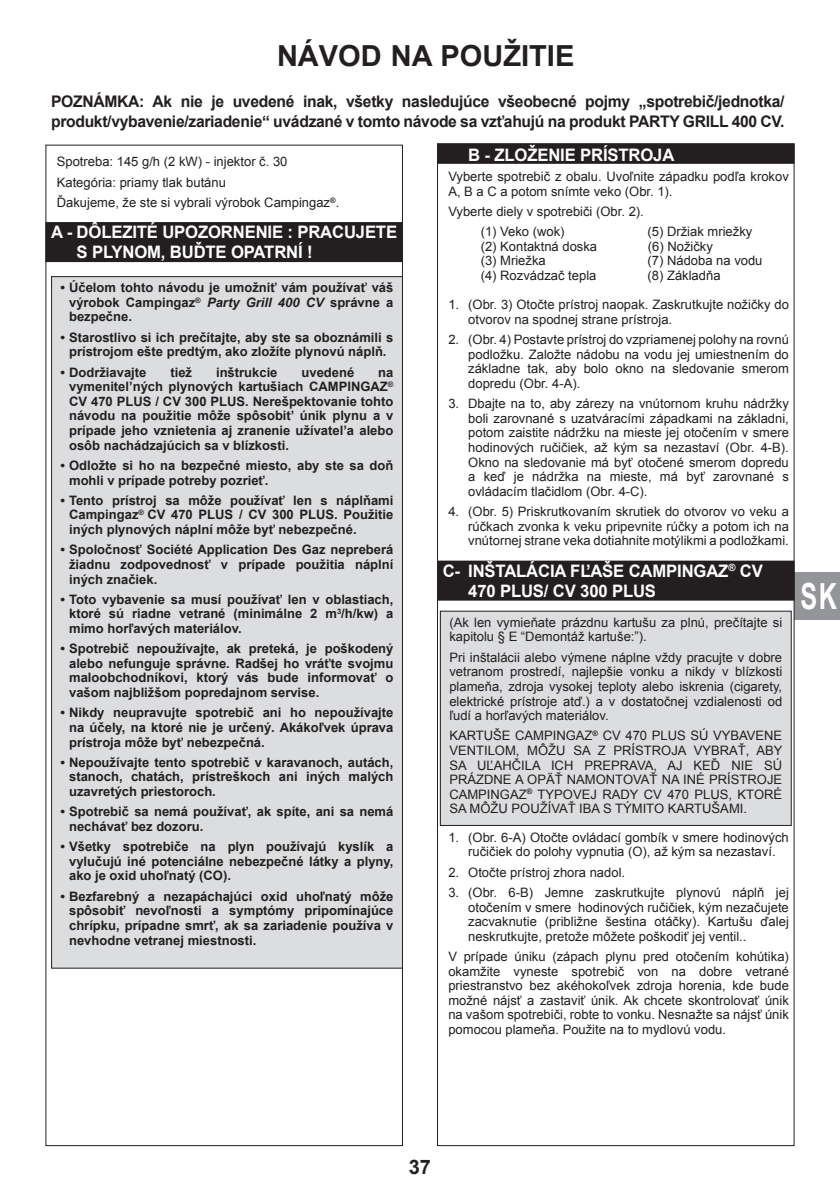
<style>
.page{position:relative;width:840px;height:1191px;background:#fff}
.page>*{position:absolute;margin:0;border:0;box-sizing:border-box;transform-origin:0 0}
.t1{font:700 36px "Arial";color:#fff;scale:.7 1}
.t2{font:700 29px "Arial";color:#231f20}
.t3{font:700 20px "Arial";color:#231f20}
.t4{font:700 17.2px/20px "Arial";letter-spacing:-.01em;color:#fff}
.t5{font:700 16px/20px "Arial";letter-spacing:-.02em;color:#231f20}
.t6{font:13px/14.6px "Arial";color:#231f20;text-align:justify}
.t7{font:700 13px/14.6px "Arial";color:#231f20;text-align:justify}
.s1{font-style:italic}
</style>
<div class="page">
<div style="left:794px;top:571px;width:45px;height:48px;background:#939598"></div>
<div style="left:45px;top:222px;width:358px;height:40px;background:#231f20"></div>
<div style="left:52px;top:277px;width:350px;height:691px;background:#dcdddf"></div>
<div style="left:437px;top:144px;width:357px;height:20px;background:#231f20"></div>
<div style="left:437px;top:560px;width:357px;height:40px;background:#231f20"></div>
<div style="left:440px;top:611px;width:350px;height:214px;background:#dcdddf"></div>
<div style="left:439px;top:610px;width:352px;height:216px;border:1px solid #231f20"></div>
<h2 class="t2" style="left:277px;top:37px;width:299px">NÁVOD NA POUŽITIE</h2>
<p class="t5" style="left:51px;top:92px;width:734px">POZNÁMKA: Ak nie je uvedené inak, všetky nasledujúce všeobecné pojmy „spotrebič/jednotka/ produkt/vybavenie/zariadenie“ uvádzané v tomto návode sa vzťahujú na produkt PARTY GRILL 400 CV.</p>
<p class="t6" style="left:57px;top:152px;width:284px;line-height:20.2px;text-align:left">Spotreba: 145 g/h (2 kW) - injektor č. 30<br>Kategória: priamy tlak butánu<br>Ďakujeme, že ste si vybrali výrobok Campingaz<sup>®</sup>.</p>
<h3 class="t4" style="left:77px;top:223px;width:322px;text-indent:-26px">a - DÔLEZITÉ UPOZORNENIE : PRACUJETE<br>S PLYNOM, BUĎTE OPATRNÍ !</h3>
<p class="t7" style="left:69px;top:281px;width:325px;text-indent:-8px">• Účelom tohto návodu je umožniť vám používať váš výrobok Campingaz<sup>®</sup> <span class="s1">Party Grill 400 CV</span> správne a bezpečne.</p>
<p class="t7" style="left:61px;top:330px;width:334px;text-align:center">• Starostlivo si ich prečítajte, aby ste sa oboznámili s prístrojom ešte predtým, ako zložíte plynovú náplň.</p>
<p class="t7" style="left:61px;top:365px;width:87px">• Dodržiavajte</p>
<p class="t7" style="left:170px;top:365px;width:23px">tiež</p>
<p class="t7" style="left:216px;top:365px;width:63px">inštrukcie</p>
<p class="t7" style="left:301px;top:365px;width:54px">uvedené</p>
<p class="t7" style="left:69px;top:365px;width:325px;text-indent:309px">na vymenitel’ných plynových kartušiach CAMPINGAZ<sup>® </sup>CV 470 PLUS / CV 300 PLUS. Nerešpektovanie tohto návodu na použitie môže spôsobit’ únik plynu a v prípade jeho vznietenia aj zranenie užívatel’a alebo osôb nachádzajúcich sa v blízkosti.</p>
<p class="t7" style="left:69px;top:458px;width:325px;text-indent:-9px">• Odložte si ho na bezpečné miesto, aby ste sa doň mohli v prípade potreby pozrieť.</p>
<p class="t7" style="left:69px;top:493px;width:325px;text-indent:-8px">• Tento prístroj sa môže používať len s náplňami Campingaz<sup>®</sup> CV 470 PLUS / CV 300 PLUS. Použitie iných plynových náplní môže byť nebezpečné.</p>
<p class="t7" style="left:69px;top:543px;width:325px;text-indent:-9px">• Spoločnosť Société Application Des Gaz nepreberá žiadnu zodpovednosť v prípade použitia náplní iných značiek.</p>
<p class="t7" style="left:69px;top:592px;width:325px;text-indent:-9px">• Toto vybavenie sa musí používať len v oblastiach, ktoré sú riadne vetrané (minimálne 2 m<sup>3</sup>/h/kw) a mimo horľavých materiálov.</p>
<p class="t7" style="left:69px;top:642px;width:325px;text-indent:-9px">• Spotrebič nepoužívajte, ak preteká, je poškodený alebo nefunguje správne. Radšej ho vráťte svojmu maloobchodníkovi, ktorý vás bude informovať o vašom najbližšom popredajnom servise.</p>
<p class="t7" style="left:69px;top:706px;width:325px;text-indent:-9px">• Nikdy neupravujte spotrebič ani ho nepoužívajte na účely, na ktoré nie je určený. Akákoľvek úprava prístroja môže byť nebezpečná.</p>
<p class="t7" style="left:69px;top:755px;width:325px;text-indent:-9px">• Nepoužívajte tento spotrebič v karavanoch, autách, stanoch, chatách, prístreškoch ani iných malých uzavretých priestoroch.</p>
<p class="t7" style="left:69px;top:805px;width:325px;text-indent:-9px">• Spotrebič sa nemá používať, ak spíte, ani sa nemá nechávať bez dozoru.</p>
<p class="t7" style="left:69px;top:839px;width:325px;text-indent:-9px">• Všetky spotrebiče na plyn používajú kyslík a vylučujú iné potenciálne nebezpečné látky a plyny, ako je oxid uhoľnatý (CO).</p>
<p class="t7" style="left:69px;top:889px;width:325px;text-indent:-9px">• Bezfarebný a nezapáchajúci oxid uhoľnatý môže spôsobiť nevoľnosti a symptómy pripomínajúce chrípku, prípadne smrť, ak sa zariadenie používa v nevhodne vetranej miestnosti.</p>
<h3 class="t4" style="left:468px;top:145px;width:207px">B - ZLOŽENIE PRÍSTROJA</h3>
<p class="t6" style="left:448px;top:169px;width:342px">Vyberte spotrebič z obalu. Uvoľnite západku podľa krokov<br>A, B a C a potom snímte veko (Obr. 1).</p>
<p class="t6" style="left:480px;top:201px;width:164px;line-height:20.2px;text-indent:-32px">Vyberte diely v spotrebiči (Obr. 2). (1) Veko (wok)</p>
<p class="t6" style="left:647px;top:224px;width:106px">(5) Držiak mriežky</p>
<p class="t6" style="left:480px;top:239px;width:118px">(2) Kontaktná doska</p>
<p class="t6" style="left:647px;top:239px;width:66px">(6) Nožičky</p>
<p class="t6" style="left:480px;top:254px;width:67px">(3) Mriežka</p>
<p class="t6" style="left:647px;top:254px;width:116px">(7) Nádoba na vodu</p>
<p class="t6" style="left:480px;top:268px;width:117px">(4) Rozvádzač tepla</p>
<p class="t6" style="left:647px;top:268px;width:74px">(8) Základňa</p>
<p class="t6" style="left:468px;top:297px;width:322px;text-indent:-20px">1. (Obr. 3) Otočte prístroj naopak. Zaskrutkujte nožičky do otvorov na spodnej strane prístroja.</p>
<p class="t6" style="left:468px;top:332px;width:322px;text-indent:-20px">2. (Obr. 4) Postavte prístroj do vzpriamenej polohy na rovnú podložku. Založte nádobu na vodu jej umiestnením do základne tak, aby bolo okno na sledovanie smerom dopredu (Obr. 4-A).</p>
<p class="t6" style="left:468px;top:396px;width:322px;text-indent:-20px">3. Dbajte na to, aby zárezy na vnútornom kruhu nádržky boli zarovnané s uzatváracími západkami na základni, potom zaistite nádržku na mieste jej otočením v smere hodinových ručičiek, až kým sa nezastaví (Obr. 4-B).<br>Okno na sledovanie má byť otočené smerom dopredu a keď je nádržka na mieste, má byť zarovnané s ovládacím tlačidlom (Obr. 4-C).</p>
<p class="t6" style="left:468px;top:504px;width:322px;text-indent:-20px">4. (Obr. 5) Priskrutkovaním skrutiek do otvorov vo veku a rúčkach zvonka k veku pripevnite rúčky a potom ich na vnútornej strane veka dotiahnite motýlikmi a podložkami.</p>
<h3 class="t4" style="left:468px;top:561px;width:296px;text-indent:-26px">C- INŠTALÁCIA FĽAŠE CAMPINGAZ<sup>®</sup> CV<br>470 PLUS/ CV 300 PLUS</h3>
<p class="t6" style="left:449px;top:615px;width:334px">(Ak len vymieňate prázdnu kartušu za plnú, prečítajte si kapitolu § E “Demontáž kartuše:”).</p>
<p class="t6" style="left:449px;top:650px;width:334px">Pri inštalácii alebo výmene náplne vždy pracujte v dobre vetranom prostredí, najlepšie vonku a nikdy v blízkosti plameňa, zdroja vysokej teploty alebo iskrenia (cigarety, elektrické prístroje atď.) a v dostatočnej vzdialenosti od ľudí a horľavých materiálov.</p>
<p class="t6" style="left:449px;top:728px;width:334px">KARTUŠE CAMPINGAZ<sup>®</sup> CV 470 PLUS SÚ VYBAVENE VENTILOM, MÔŽU SA Z PRÍSTROJA VYBRAŤ, ABY SA UĽAHČILA ICH PREPRAVA, AJ KEĎ NIE SÚ PRÁZDNE A OPÄŤ NAMONTOVAŤ NA INÉ PRÍSTROJE CAMPINGAZ<sup>®</sup> TYPOVEJ RADY CV 470 PLUS, KTORÉ SA MÔŽU POUŽÍVAŤ IBA S TÝMITO KARTUŠAMI.</p>
<p class="t6" style="left:448px;top:830px;width:342px;text-align:center">1. (Obr. 6-A) Otočte ovládací gombík v smere hodinových ručičiek do polohy vypnutia (O), až kým sa nezastaví.</p>
<p class="t6" style="left:448px;top:865px;width:178px">2. Otočte prístroj zhora nadol.</p>
<p class="t6" style="left:468px;top:885px;width:322px;text-indent:-20px">3. (Obr. 6-B) Jemne zaskrutkujte plynovú náplň jej otočením v smere hodinových ručičiek, kým nezačujete zacvaknutie (približne šestina otáčky). Kartušu ďalej neskrutkujte, pretože môžete poškodiť jej ventil..</p>
<p class="t6" style="left:448px;top:949px;width:342px">V prípade úniku (zápach plynu pred otočením kohútika) okamžite vyneste spotrebič von na dobre vetrané priestranstvo bez akéhokoľvek zdroja horenia, kde bude možné nájsť a zastaviť únik. Ak chcete skontrolovať únik na vašom spotrebiči, robte to vonku. Nesnažte sa nájsť únik pomocou plameňa. Použite na to mydlovú vodu.</p>
<h1 class="t1" style="left:800px;top:572px;width:53px">SK</h1>
<h3 class="t3" style="left:408px;top:1154px;width:24px">37</h3>
</div>
